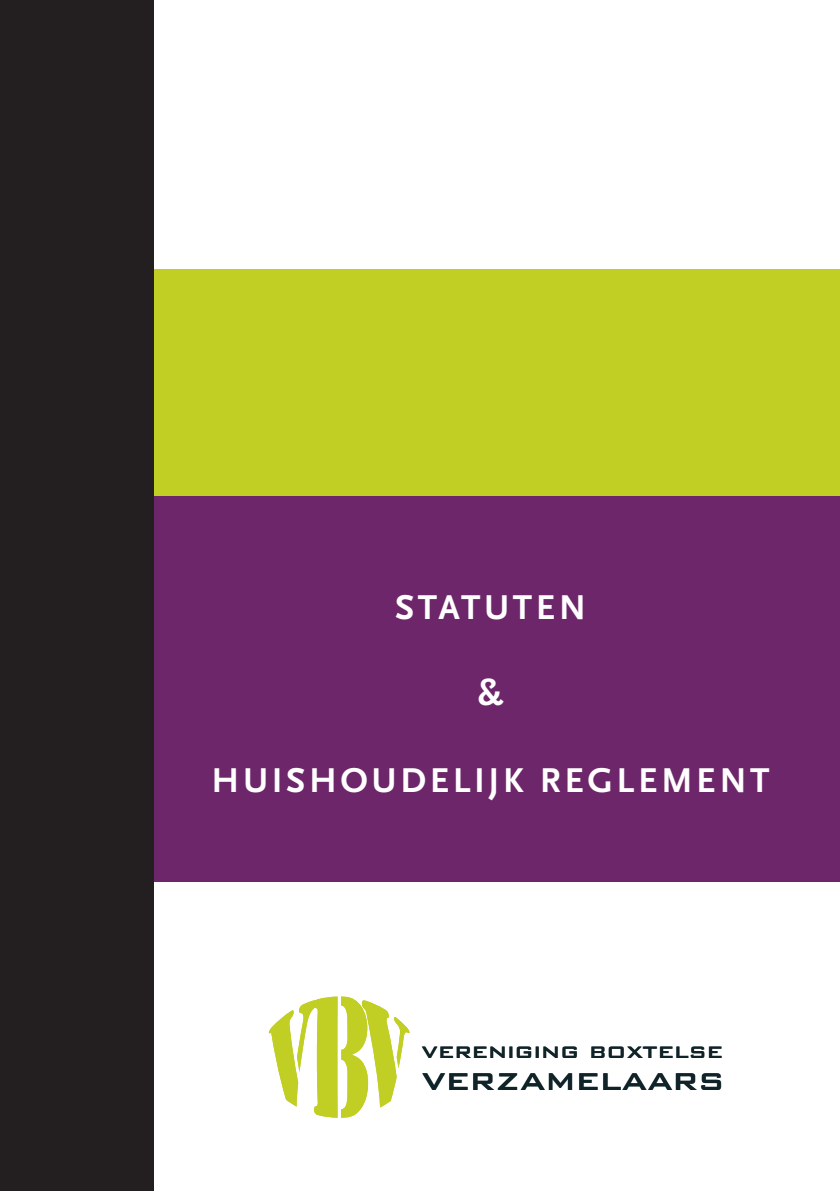
<style>
.page{position:relative;width:840px;height:1191px;background:#fff}
.page>*{position:absolute;margin:0;border:0;box-sizing:border-box;transform-origin:0 0}
.t1{font:500 39.4px "Bank Gothic BT";color:#0f2328}
.t2{font:700 36px "Scala Sans";letter-spacing:.1em;color:#fff}
.t3{font:500 27px "Bank Gothic BT";color:#0f2328}
</style>
<div class="page">
<div style="left:153px;top:485px;width:686px;height:397px;background:#6c2669"></div>
<div style="left:153px;top:269px;width:686px;height:227px;background:#c1ce23"></div>
<svg style="left:269px;top:996px;width:140px;height:121px"></svg>
<div style="left:0;top:0;width:153px;height:1191px;background:#231f20"></div>
<p class="t2" style="left:395px;top:588px;width:192px">STATUTEN</p>
<p class="t2" style="left:478px;top:674px;width:27px">&amp;</p>
<p class="t2" style="left:211px;top:760px;width:559px">HUISHOUDELIJK REGLEMENT</p>
<p class="t3" style="left:421px;top:1036px;width:303px">vereniging boxtelse</p>
<p class="t1" style="left:421px;top:1058px;width:304px">verzamelaars</p>
</div>
